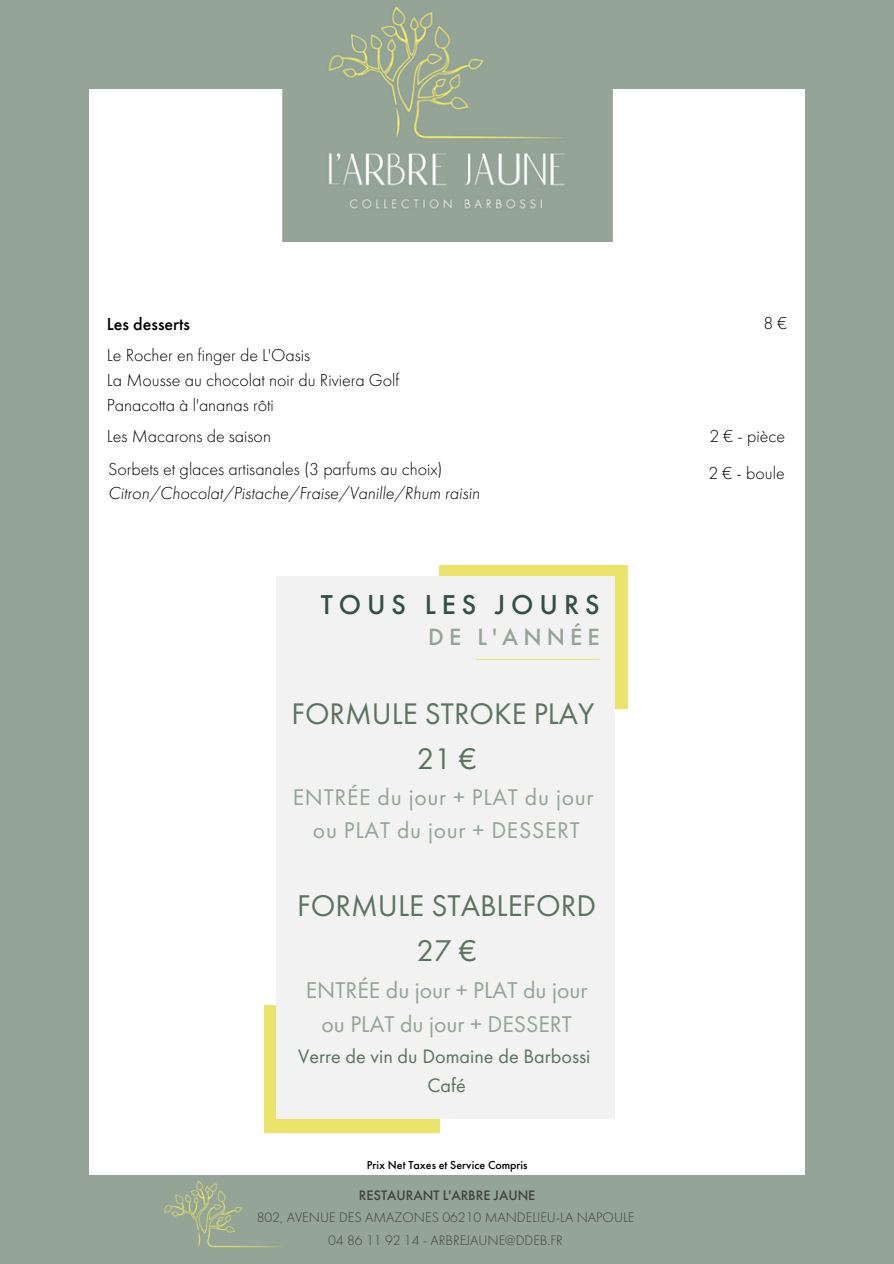
<style>
.page{position:relative;width:894px;height:1264px;background:#fff}
.page>*{position:absolute;margin:0;border:0;box-sizing:border-box;transform-origin:0 0}
.t1{font:31.05px "Futura PT";color:#5b745f}
.t2{font:30.9px/44.7px "Futura PT";color:#5b745f;text-align:center}
.t3{font:500 28.35px "Futura PT";letter-spacing:.21em;color:#325047}
.t4{font:500 24.45px "Futura PT";letter-spacing:.21em;color:#94a497}
.t5{font:23.7px "Futura PT";color:#94a497}
.t6{font:23.55px "Futura PT";letter-spacing:.03em;color:#94a497}
.t7{font:20.25px "Futura PT";color:#5b745f}
.t8{font:300 18px "Futura PT";color:#000}
.t9{font:italic 300 18px "Futura PT";color:#000}
.t10{font:500 18px "Futura PT";color:#000}
.t11{font:300 14.25px "Futura PT";color:#414338}
.t12{font:500 14.25px "Futura PT";color:#414338}
.t13{font:500 12px "Futura PT";color:#000}
</style>
<div class="page">
<div style="left:0;top:0;width:893px;height:1263px;background:#94a497"></div>
<div style="left:89px;top:89px;width:715px;height:1086px;background:#fff"></div>
<img style="left:282px;top:6px;width:330px;height:235px">
<img style="left:164px;top:1180px;width:115px;height:68px">
<div style="left:439px;top:565px;width:188px;height:143px;background:#ece46a"></div>
<div style="left:264px;top:1005px;width:175px;height:127px;background:#ece46a"></div>
<div style="left:277px;top:575px;width:337px;height:543px;background:#f1f2f1"></div>
<hr style="left:476px;top:659px;width:123px;height:1px;background:#efe667">
<p class="t10" style="left:107px;top:312px;width:85px">Les desserts</p>
<p class="t8" style="left:107px;top:343px;width:205px">Le Rocher en finger de L'Oasis</p>
<p class="t8" style="left:107px;top:368px;width:294px">La Mousse au chocolat noir du Riviera Golf</p>
<p class="t8" style="left:107px;top:393px;width:169px">Panacotta à l'ananas rôti</p>
<p class="t8" style="left:763px;top:311px;width:25px">8€</p>
<p class="t8" style="left:107px;top:424px;width:166px">Les Macarons de saison</p>
<p class="t8" style="left:709px;top:424px;width:77px">2 € - pièce</p>
<p class="t8" style="left:708px;top:461px;width:78px">2 € - boule</p>
<p class="t8" style="left:108px;top:457px;width:336px">Sorbets et glaces artisanales (3 parfums au choix)</p>
<p class="t9" style="left:108px;top:481px;width:373px">Citron/Chocolat/Pistache/Fraise/Vanille/Rhum raisin</p>
<p class="t3" style="left:320px;top:586px;width:280px">TOUS LES JOURS</p>
<p class="t4" style="left:428px;top:620px;width:173px">DE L'ANNÉE</p>
<p class="t2" style="left:291px;top:691px;width:304px">FORMULE STROKE PLAY<br>21 €</p>
<p class="t6" style="left:293px;top:781px;width:302px">ENTRÉE du jour + PLAT du jour</p>
<p class="t6" style="left:313px;top:815px;width:268px">ou PLAT du jour + DESSERT</p>
<p class="t1" style="left:297px;top:885px;width:300px">FORMULE STABLEFORD</p>
<p class="t1" style="left:416px;top:930px;width:62px">27 €</p>
<p class="t5" style="left:306px;top:974px;width:283px">ENTRÉE du jour + PLAT du jour</p>
<p class="t5" style="left:321px;top:1008px;width:252px">ou PLAT du jour + DESSERT</p>
<p class="t7" style="left:298px;top:1042px;width:293px">Verre de vin du Domaine de Barbossi</p>
<p class="t7" style="left:427px;top:1071px;width:40px">Café</p>
<p class="t13" style="left:366px;top:1157px;width:162px">Prix Net Taxes et Service Compris</p>
<p class="t12" style="left:359px;top:1185px;width:178px">RESTAURANT L'ARBRE JAUNE</p>
<p class="t11" style="left:256px;top:1208px;width:379px">802, AVENUE DES AMAZONES 06210 MANDELIEU-LA NAPOULE</p>
<p class="t11" style="left:328px;top:1230px;width:236px">04 86 11 92 14 - ARBREJAUNE@DDEB.FR</p>
</div>
